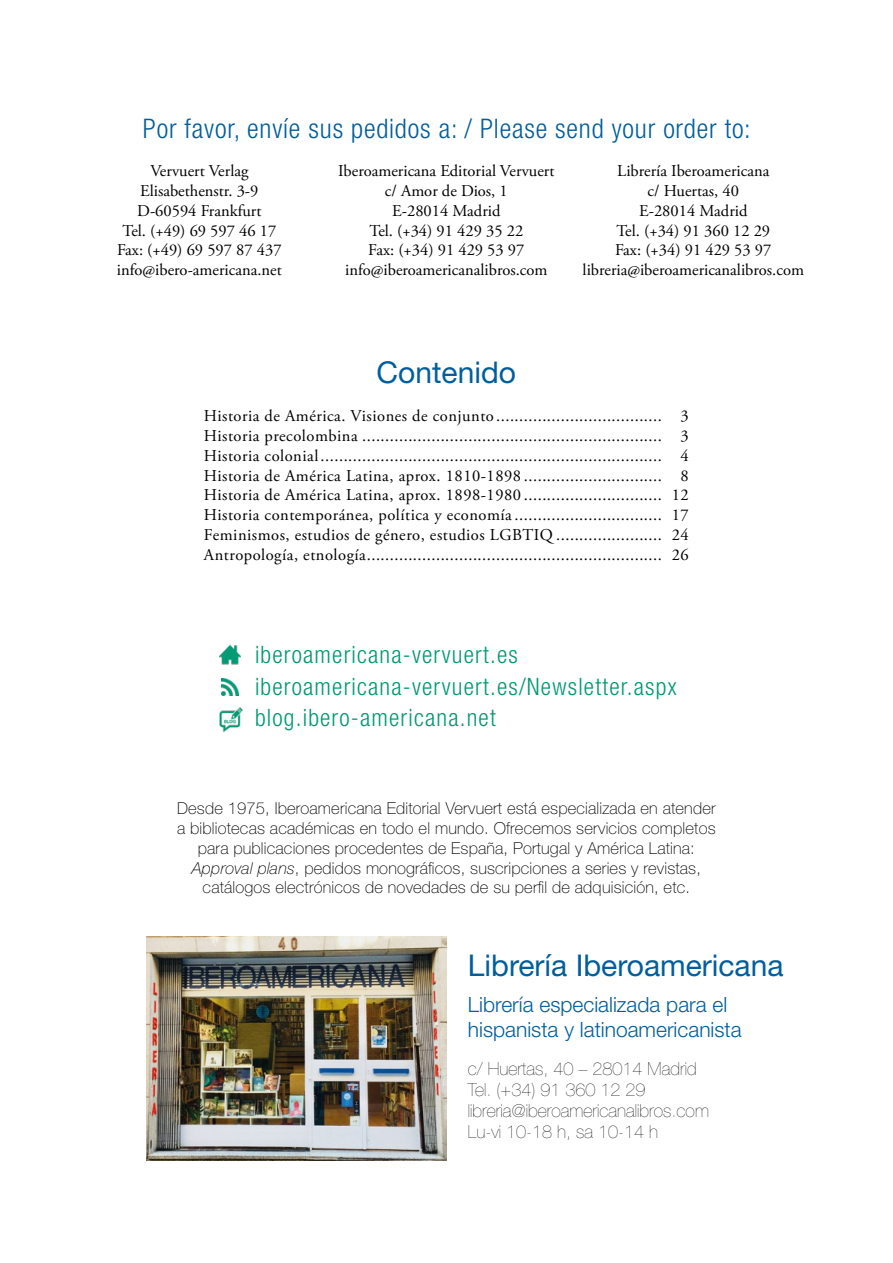
<style>
.page{position:relative;width:893px;height:1263px;background:#fff}
.page>*{position:absolute;margin:0;border:0;box-sizing:border-box;transform-origin:0 0}
.t1{font:30px "Helvetica Neue LT Std";color:#005e9d}
.t2{font:300 condensed 27px "Helvetica Neue LT Std";letter-spacing:.03em;color:#005e9d}
.t3{font:300 condensed 24px/31.5px "Helvetica Neue LT Std";letter-spacing:.05em;color:#009974}
.t4{font:300 21px/25.2px "Helvetica Neue LT Std";color:#005e9d}
.t5{font:200 18px/21px "Helvetica Neue LT Std";color:#000}
.t6{font:16.5px/19.8px "Adobe Garamond Pro";color:#000;text-align:center}
.t7{font:100 16.5px/19.8px "Helvetica Neue LT Std";letter-spacing:.01em;color:#000;text-align:center}
.s1{font-style:italic}
</style>
<div class="page">
<img style="left:146px;top:937px;width:301px;height:224px">
<img style="left:221px;top:678px;width:17px;height:17px">
<img style="left:219px;top:644px;width:22px;height:21px">
<img style="left:219px;top:707px;width:24px;height:26px">
<h2 class="t2" style="left:143px;top:113px;width:609px">Por favor, envíe sus pedidos a: / Please send your order to:</h2>
<p class="t6" style="left:117px;top:162px;width:166px">Vervuert Verlag<br>Elisabethenstr. 3-9<br>D-60594 Frankfurt<br>Tel. (+49) 69 597 46 17<br>Fax: (+49) 69 597 87 437 info@ibero-americana.net</p>
<p class="t6" style="left:338px;top:162px;width:218px">Iberoamericana Editorial Vervuert c/ Amor de Dios, 1<br>E-28014 Madrid<br>Tel. (+34) 91 429 35 22<br>Fax: (+34) 91 429 53 97 info@iberoamericanalibros.com</p>
<p class="t6" style="left:583px;top:162px;width:223px">Librería Iberoamericana<br>c/ Huertas, 40<br>E-28014 Madrid<br>Tel. (+34) 91 360 12 29<br>Fax: (+34) 91 429 53 97 libreria@iberoamericanalibros.com</p>
<h1 class="t1" style="left:377px;top:355px;width:141px">Contenido</h1>
<p class="t6" style="left:204px;top:407px;width:486px;text-align:justify">Historia de América. Visiones de conjunto.................................... 3<br>Historia precolombina ................................................................. 3<br>Historia colonial.......................................................................... 4<br>Historia de América Latina, aprox. 1810-1898 .............................. 8<br>Historia de América Latina, aprox. 1898-1980 .............................. 12<br>Historia contemporánea, política y economía ................................ 17<br>Feminismos, estudios de género, estudios LGBTIQ ....................... 24<br>Antropología, etnología................................................................ 26</p>
<h3 class="t3" style="left:255px;top:639px;width:423px">iberoamericana-vervuert.es iberoamericana-vervuert.es/Newsletter.aspx blog.ibero-americana.net</h3>
<p class="t7" style="left:177px;top:798px;width:540px">Desde 1975, Iberoamericana Editorial Vervuert está especializada en atender a bibliotecas académicas en todo el mundo. Ofrecemos servicios completos para publicaciones procedentes de España, Portugal y América Latina:<br><span class="s1">Approval plans</span>, pedidos monográficos, suscripciones a series y revistas, catálogos electrónicos de novedades de su perfil de adquisición, etc.</p>
<h1 class="t1" style="left:468px;top:947px;width:317px">Librería Iberoamericana</h1>
<p class="t4" style="left:468px;top:991px;width:275px">Librería especializada para el hispanista y latinoamericanista</p>
<p class="t5" style="left:468px;top:1058px;width:243px">c/ Huertas, 40 – 28014 Madrid<br>Tel. (+34) 91 360 12 29 libreria@iberoamericanalibros.com<br>Lu-vi 10-18 h, sa 10-14 h</p>
</div>
